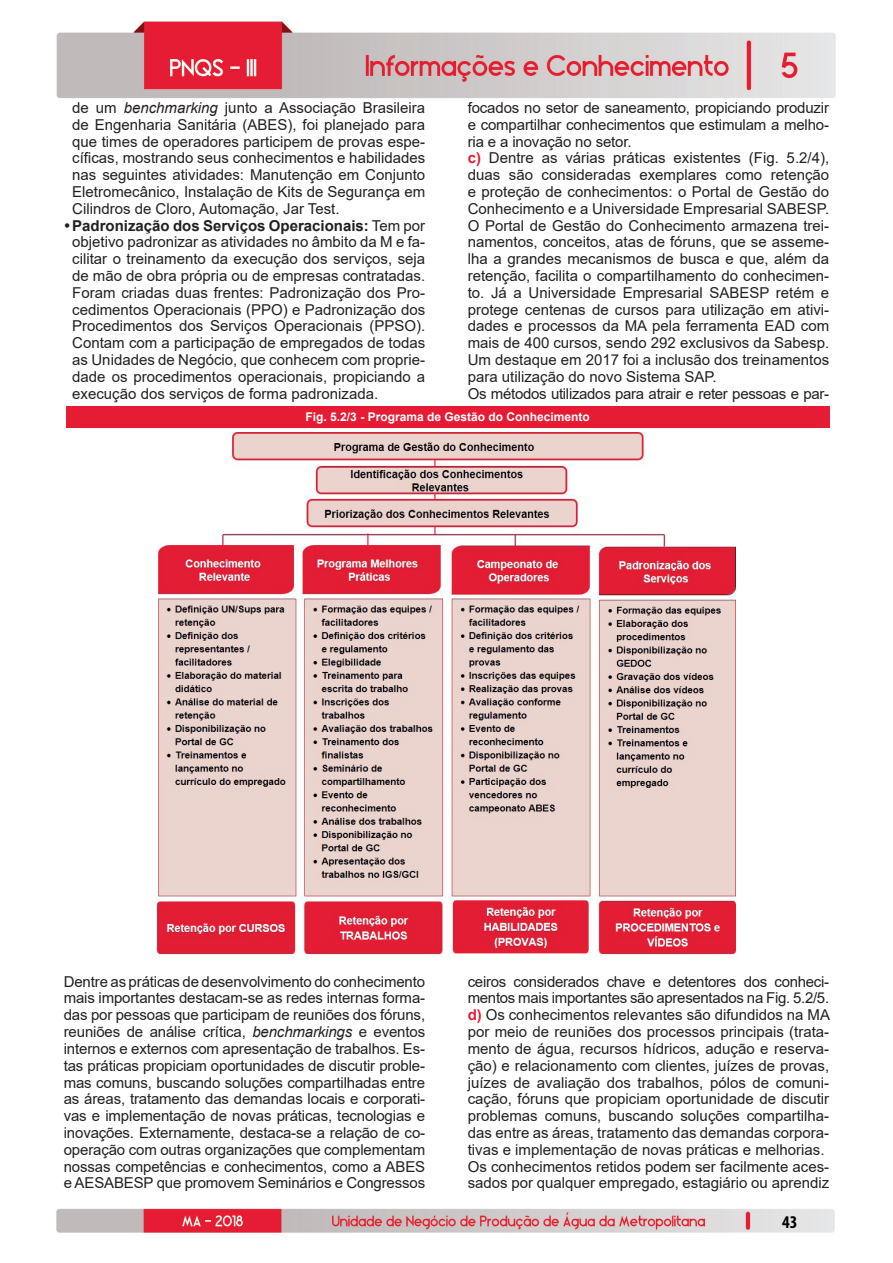
<style>
.page{position:relative;width:893px;height:1263px;background:#fff}
.page>*{position:absolute;margin:0;border:0;box-sizing:border-box;transform-origin:0 0}
.t1{font:700 condensed 18px "Myriad Pro";color:#000}
.corpo_texto{font:15px/16.8px "Arial";color:#231f20;text-align:justify}
.subtítulo_parágrafo{font:15px/16.8px "Arial";color:#231f20;text-align:justify}
.corpo_texto-2{font:15px/16.8px "Arial";letter-spacing:-.02em;color:#231f20}
.titulo_tabela_8{font:700 12px "Arial";color:#fff}
.s1{font-style:italic}
.s2{font-weight:700}
.s3{font-weight:700;color:#e51c33}
</style>
<div class="page">
<img style="left:56px;top:1209px;width:779px;height:23px">
<img style="left:56px;top:21px;width:780px;height:78px">
<img style="left:158px;top:432px;width:577px;height:524px">
<div style="left:66px;top:406px;width:763px;height:21px;background:#e51c33"></div>
<p class="corpo_texto" style="left:72px;top:99px;width:354px">de um <span class="s1">benchmarking</span> junto a Associação Brasileira de Engenharia Sanitária (ABES), foi planejado para que times de operadores participem de provas espe&shy;cíficas, mostrando seus conhecimentos e habilidades nas seguintes atividades: Manutenção em Conjunto Eletromecânico, Instalação de Kits de Segurança em Cilindros de Cloro, Automação, Jar Test.</p>
<p class="corpo_texto" style="left:72px;top:217px;width:354px"><span class="s2">Padronização dos Serviços Operacionais:</span> Tem por objetivo padronizar as atividades no âmbito da M e fa&shy;cilitar o treinamento da execução dos serviços, seja de mão de obra própria ou de empresas contratadas.<br>Foram criadas duas frentes: Padronização dos Pro&shy;cedimentos Operacionais (PPO) e Padronização dos Procedimentos dos Serviços Operacionais (PPSO).<br>Contam com a participação de empregados de todas as Unidades de Negócio, que conhecem com proprie&shy;dade os procedimentos operacionais, propiciando a execução dos serviços de forma padronizada.</p>
<p class="corpo_texto" style="left:468px;top:99px;width:363px">focados no setor de saneamento, propiciando produzir e compartilhar conhecimentos que estimulam a melho&shy;ria e a inovação no setor.</p>
<p class="subtítulo_parágrafo" style="left:468px;top:150px;width:363px"><span class="s3">c)</span> Dentre as várias práticas existentes (Fig. 5.2/4), duas são consideradas exemplares como retenção e proteção de conhecimentos: o Portal de Gestão do Conhecimento e a Universidade Empresarial SABESP.</p>
<p class="corpo_texto" style="left:468px;top:217px;width:363px">O Portal de Gestão do Conhecimento armazena trei&shy;namentos, conceitos, atas de fóruns, que se asseme&shy;lha a grandes mecanismos de busca e que, além da retenção, facilita o compartilhamento do conhecimen&shy;to. Já a Universidade Empresarial SABESP retém e protege centenas de cursos para utilização em ativi&shy;dades e processos da MA pela ferramenta EAD com mais de 400 cursos, sendo 292 exclusivos da Sabesp.<br>Um destaque em 2017 foi a inclusão dos treinamentos para utilização do novo Sistema SAP.</p>
<p class="corpo_texto-2" style="left:468px;top:385px;width:363px">Os métodos utilizados para atrair e reter pessoas e par-</p>
<p class="titulo_tabela_8" style="left:306px;top:408px;width:286px">Fig. 5.2/3 - Programa de Gestão do Conhecimento</p>
<p class="corpo_texto" style="left:64px;top:973px;width:363px">Dentre as práticas de desenvolvimento do conhecimento mais importantes destacam-se as redes internas forma&shy;das por pessoas que participam de reuniões dos fóruns, reuniões de análise crítica, <span class="s1">benchmarkings</span> e eventos internos e externos com apresentação de trabalhos. Es&shy;tas práticas propiciam oportunidades de discutir proble&shy;mas comuns, buscando soluções compartilhadas entre as áreas, tratamento das demandas locais e corporati&shy;vas e implementação de novas práticas, tecnologias e inovações. Externamente, destaca-se a relação de co&shy;operação com outras organizações que complementam nossas competências e conhecimentos, como a ABES e AESABESP que promovem Seminários e Congressos</p>
<p class="corpo_texto-2" style="left:468px;top:973px;width:363px">ceiros considerados chave e detentores dos conheci&shy;mentos mais importantes são apresentados na Fig. 5.2/5.</p>
<p class="subtítulo_parágrafo" style="left:468px;top:1006px;width:364px"><span class="s3">d)</span> Os conhecimentos relevantes são difundidos na MA por meio de reuniões dos processos principais (trata&shy;mento de água, recursos hídricos, adução e reserva&shy;ção) e relacionamento com clientes, juízes de provas, juízes de avaliação dos trabalhos, pólos de comuni&shy;cação, fóruns que propiciam oportunidade de discutir problemas comuns, buscando soluções compartilha&shy;das entre as áreas, tratamento das demandas corpora&shy;tivas e implementação de novas práticas e melhorias.</p>
<p class="corpo_texto" style="left:468px;top:1158px;width:363px">Os conhecimentos retidos podem ser facilmente aces&shy;sados por qualquer empregado, estagiário ou aprendiz</p>
<p class="t1" style="left:782px;top:1210px;width:17px">43</p>
</div>
